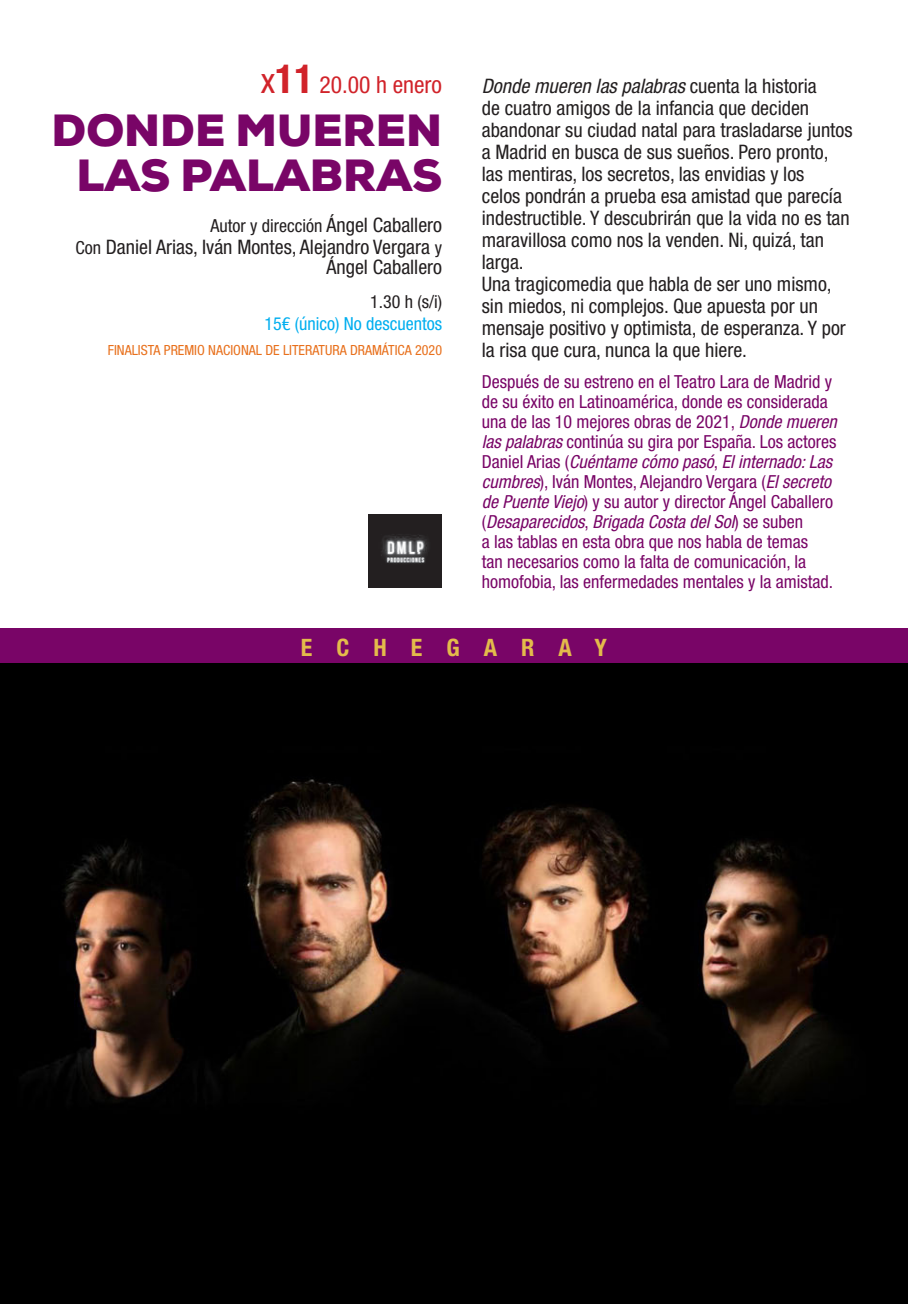
<style>
.page{position:relative;width:908px;height:1304px;background:#fff}
.page>*{position:absolute;margin:0;border:0;box-sizing:border-box;transform-origin:0 0}
.t1{font:900 45px/45px "Nexa";color:#790567;text-align:center}
.t2{font:700 condensed 24px "Helvetica Neue LT Std";letter-spacing:1em;color:#e3bb4b}
.t3{font:condensed 23.6px "Helvetica Neue LT Std";color:#d1232a}
.t4{font:condensed 20px/22px "Helvetica Neue LT Std";color:#231f20;text-align:right}
.t5{font:condensed 18px/20px "Helvetica Neue LT Std";color:#790567}
.t6{font:condensed 18px "Helvetica Neue LT Std";color:#231f20}
.t7{font:condensed 18px "Helvetica Neue LT Std";color:#00aeef}
.t8{font:condensed 14px "Helvetica Neue LT Std";color:#e8701c}
.s1{font-size:35.4px}
.s2{font-weight:700;font-size:40px}
.s3{font-size:20px}
.s4{font-size:18px}
.s5{font-style:italic}
</style>
<div class="page">
<img style="left:0;top:663px;width:907px;height:641px">
<div style="left:0;top:629px;width:907px;height:34px;background:#790567"></div>
<div style="left:368px;top:515px;width:74px;height:73px;background:#231f20"></div>
<img style="left:381px;top:535px;width:47px;height:21px">
<img style="left:382px;top:552px;width:46px;height:12px">
<p class="t3" style="left:261px;top:71px;width:183px"><span class="s1">x</span><span class="s2">11</span> 20.00 h enero</p>
<h1 class="t1" style="left:52px;top:108px;width:392px">DONDE MUEREN<br>LAS PALABRAS</h1>
<p class="t6" style="left:210px;top:216px;width:233px">Autor y dirección <span class="s3">Ángel Caballero</span></p>
<p class="t4" style="left:75px;top:237px;width:368px;line-height:20px"><span class="s4">Con</span> Daniel Arias, Iván Montes, Alejandro Vergara <span class="s4">y<br></span>Ángel Caballero</p>
<p class="t6" style="left:370px;top:291px;width:73px">1.30 h (s/i)</p>
<p class="t7" style="left:264px;top:313px;width:179px">15€ (único) No descuentos</p>
<p class="t8" style="left:108px;top:342px;width:335px">FINALISTA PREMIO NACIONAL DE LITERATURA DRAMÁTICA 2020</p>
<p class="t4" style="left:481px;top:75px;width:372px;text-align:left"><span class="s5">Donde mueren las palabras</span> cuenta la historia<br>de cuatro amigos de la infancia que deciden abandonar su ciudad natal para trasladarse juntos a Madrid en busca de sus sueños. Pero pronto, las mentiras, los secretos, las envidias y los<br>celos pondrán a prueba esa amistad que parecía indestructible. Y descubrirán que la vida no es tan maravillosa como nos la venden. Ni, quizá, tan larga.<br>Una tragicomedia que habla de ser uno mismo, sin miedos, ni complejos. Que apuesta por un mensaje positivo y optimista, de esperanza. Y por la risa que cura, nunca la que hiere.</p>
<p class="t5" style="left:481px;top:372px;width:356px">Después de su estreno en el Teatro Lara de Madrid y de su éxito en Latinoamérica, donde es considerada una de las 10 mejores obras de 2021, <span class="s5">Donde mueren las palabras</span> continúa su gira por España. Los actores Daniel Arias (<span class="s5">Cuéntame cómo pasó</span>, <span class="s5">El internado: Las cumbres</span>), Iván Montes, Alejandro Vergara (<span class="s5">El secreto de Puente Viejo</span>) y su autor y director Ángel Caballero (<span class="s5">Desaparecidos</span>, <span class="s5">Brigada Costa del Sol</span>) se suben<br>a las tablas en esta obra que nos habla de temas<br>tan necesarios como la falta de comunicación, la homofobia, las enfermedades mentales y la amistad.</p>
<p class="t2" style="left:301px;top:633px;width:307px">ECHEGARAY</p>
</div>
